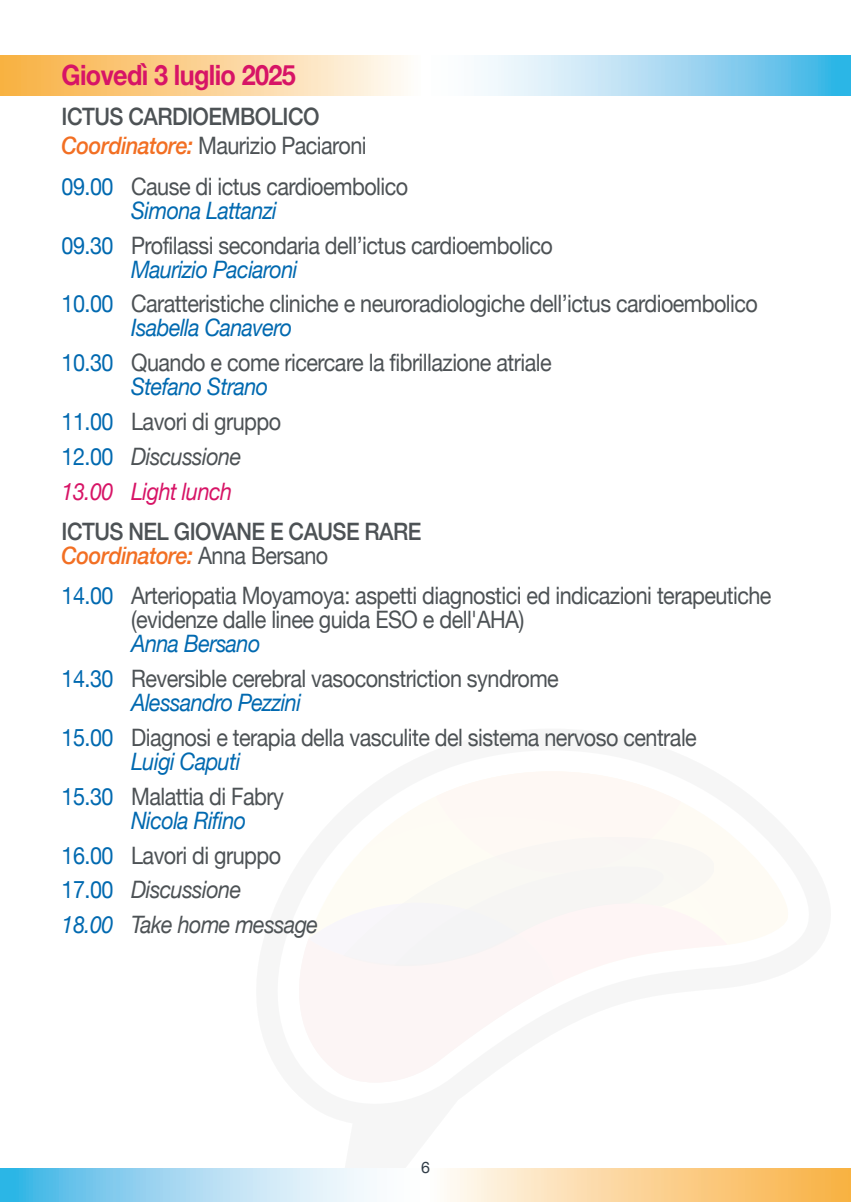
<style>
.page{position:relative;width:851px;height:1202px;background:#fff}
.page>*{position:absolute;margin:0;border:0;box-sizing:border-box;transform-origin:0 0}
.t1{font:700 28px "Helvetica Neue";letter-spacing:-.025em;color:#d71466;scale:.9 1}
.t2{font:24px/24px "Helvetica Neue";letter-spacing:-.025em;color:#4d5255;scale:.9 1}
.t3{font:500 24px/28.8px "Helvetica Neue";letter-spacing:-.025em;color:#4d5255;scale:.9 1}
.t4{font:italic 24px/34.8px "Helvetica Neue";letter-spacing:-.025em;color:#4d5255;scale:.9 1}
.t5{font:italic 24px/34.8px "Helvetica Neue";letter-spacing:-.025em;color:#d71466;scale:.9 1}
.t6{font:16px "Helvetica Neue";color:#323e49}
.s1{font-style:italic;color:#f26f23}
.s2{font-weight:400}
.s3{color:#0169b0}
.s4{font-style:italic;color:#0169b0}
.s5{font-style:normal;color:#0169b0}
.s6{font-style:normal;color:#4d5255}
.s7{color:#4d5255}
.s8{font-style:normal}
</style>
<div class="page">
<svg style="left:727px;top:832px;width:61px;height:112px;fill:#fefbf4"></svg>
<svg style="left:309px;top:772px;width:418px;height:194px"></svg>
<svg style="left:0;top:56px;width:850px;height:39px;background:#d4d9c7"></svg>
<svg style="left:0;top:1168px;width:850px;height:34px;background:#d4d9c7"></svg>
<p class="t1" style="left:62px;top:53px;width:262px">Giovedì 3 luglio 2025</p>
<p class="t3" style="left:62px;top:100px;width:340px">ICTUS CARDIOEMBOLICO<br><span class="s1">Coordinatore:</span> <span class="s2">Maurizio Paciaroni</span></p>
<p class="t2" style="left:131px;top:176px;width:309px;text-indent:-69px"><span class="s3">09.00</span> Cause di ictus cardioembolico<br><span class="s4">Simona Lattanzi</span></p>
<p class="t2" style="left:131px;top:234px;width:470px;text-indent:-69px"><span class="s3">09.30</span> Profilassi secondaria dell’ictus cardioembolico<br><span class="s4">Maurizio Paciaroni</span></p>
<p class="t2" style="left:131px;top:293px;width:698px;text-indent:-69px"><span class="s3">10.00</span> Caratteristiche cliniche e neuroradiologiche dell’ictus cardioembolico<br><span class="s4">Isabella Canavero</span></p>
<p class="t2" style="left:131px;top:352px;width:468px;text-indent:-69px"><span class="s3">10.30</span> Quando e come ricercare la fibrillazione atriale<br><span class="s4">Stefano Strano</span></p>
<p class="t5" style="left:62px;top:405px;width:245px"><span class="s5">11.00</span> <span class="s6">Lavori di gruppo<br></span><span class="s5">12.00</span> <span class="s7">Discussione<br></span>13.00 Light lunch</p>
<p class="t3" style="left:62px;top:517px;width:401px;line-height:24px">ICTUS NEL GIOVANE E CAUSE RARE<br><span class="s1">Coordinatore:</span> <span class="s2">Anna Bersano</span></p>
<p class="t2" style="left:131px;top:585px;width:713px;text-indent:-69px"><span class="s3">14.00</span> Arteriopatia Moyamoya: aspetti diagnostici ed indicazioni terapeutiche (evidenze dalle linee guida ESO e dell'AHA)</p>
<p class="t2" style="left:62px;top:628px;width:554px;line-height:34.8px;text-indent:69px"><span class="s4">Anna Bersano<br></span><span class="s3">14.30</span> Reversible cerebral vasoconstriction syndrome</p>
<p class="t2" style="left:62px;top:687px;width:707px;line-height:34.8px;text-indent:69px"><span class="s4">Alessandro Pezzini<br></span><span class="s3">15.00</span> Diagnosi e terapia della vasculite del sistema nervoso centrale</p>
<p class="t2" style="left:62px;top:745px;width:248px;line-height:34.8px;text-indent:69px"><span class="s4">Luigi Caputi<br></span><span class="s3">15.30</span> Malattia di Fabry</p>
<p class="t4" style="left:62px;top:804px;width:286px;text-indent:69px"><span class="s3">Nicola Rifino<br></span><span class="s5">16.00</span> <span class="s8">Lavori di gruppo<br></span><span class="s5">17.00</span> Discussione<br><span class="s3">18.00</span> Take home message</p>
<p class="t6" style="left:421px;top:1156px;width:10px">6</p>
</div>
